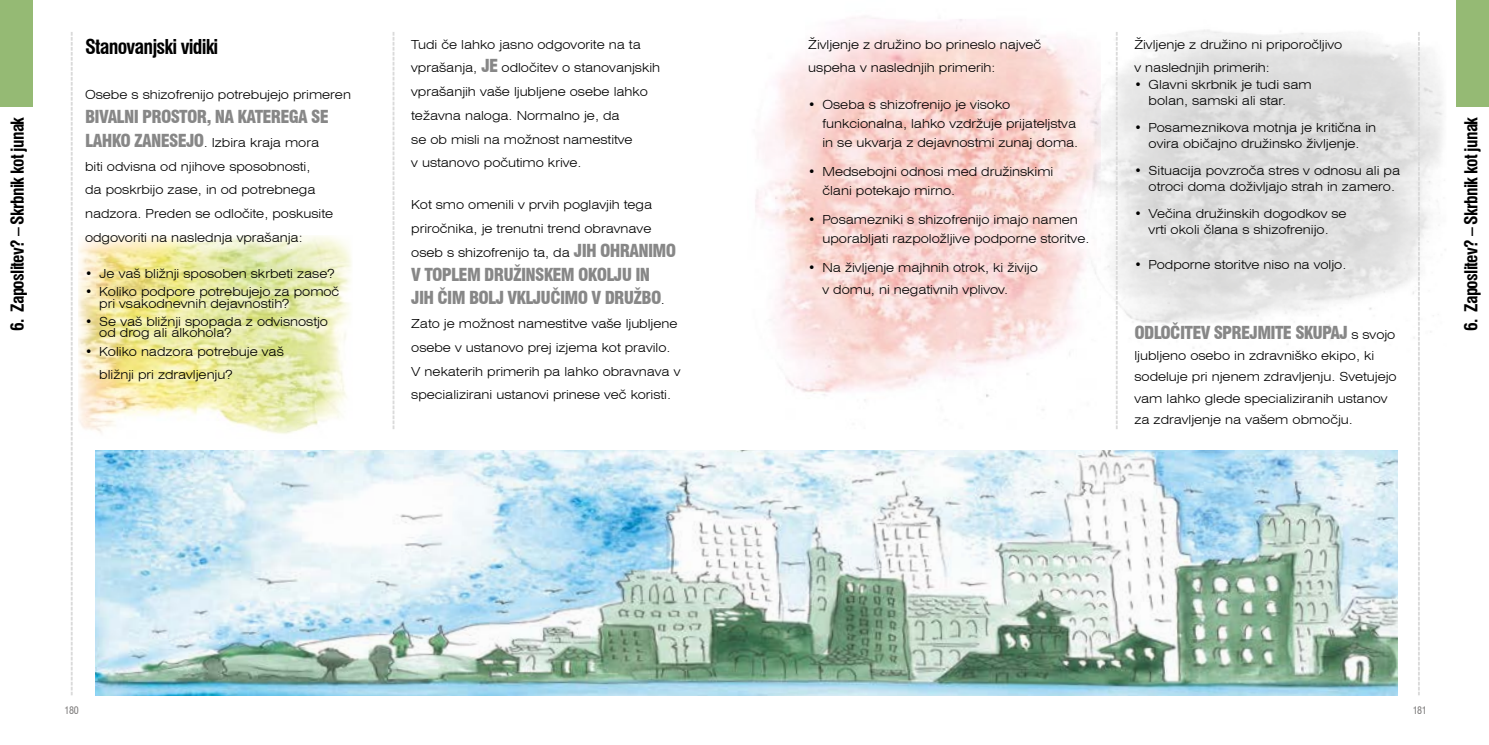
<style>
.page{position:relative;width:1489px;height:745px;background:#fff}
.page>*{position:absolute;margin:0;border:0;box-sizing:border-box;transform-origin:0 0}
.t1{font:700 condensed 20px "Swiss 721 BT";letter-spacing:-.04em;color:#000}
.t2{font:900 condensed 17.5px/23.8px "Swiss 721 BT";letter-spacing:-.04em;color:#878787}
.t3{font:700 condensed 17.5px "Swiss 721 BT";letter-spacing:-.04em;color:#000}
.t4{font:300 expanded 12.5px/23.8px "Swiss 721 BT";color:#000}
.t5{font:condensed 10px "Swiss 721 BT";letter-spacing:-.04em;color:#777575}
.s1{font-weight:900;font-stretch:condensed;font-size:17.5px;color:#878787}
.s2{font-weight:300;font-stretch:expanded;font-size:12.5px;color:#000}
</style>
<div class="page">
<div style="left:1455px;top:0;width:33px;height:106px;background:#95ba74"></div>
<div style="left:0;top:0;width:33px;height:106px;background:#95ba74"></div>
<svg style="left:71px;top:32px;width:2px;height:662px"></svg>
<svg style="left:392px;top:32px;width:2px;height:397px"></svg>
<img style="left:755px;top:16px;width:345px;height:394px">
<img style="left:78px;top:235px;width:274px;height:199px">
<img style="left:96px;top:450px;width:1301px;height:245px">
<svg style="left:1417px;top:32px;width:2px;height:662px"></svg>
<svg style="left:1115px;top:32px;width:2px;height:397px"></svg>
<p class="t4" style="left:808px;top:32px;width:234px">Življenje z družino bo prineslo največ uspeha v naslednjih primerih:</p>
<p class="t4" style="left:822px;top:95px;width:257px;line-height:18.8px;text-indent:-14px">• Oseba s shizofrenijo je visoko funkcionalna, lahko vzdržuje prijateljstva in se ukvarja z dejavnostmi zunaj doma.</p>
<p class="t4" style="left:822px;top:162px;width:232px;line-height:18.8px;text-indent:-14px">• Medsebojni odnosi med družinskimi člani potekajo mirno.</p>
<p class="t4" style="left:822px;top:210px;width:268px;line-height:18.8px;text-indent:-14px">• Posamezniki s shizofrenijo imajo namen uporabljati razpoložljive podporne storitve.</p>
<p class="t4" style="left:822px;top:257px;width:217px;line-height:21.2px;text-indent:-14px">• Na življenje majhnih otrok, ki živijo v domu, ni negativnih vplivov.</p>
<p class="t4" style="left:1134px;top:32px;width:209px">Življenje z družino ni priporočljivo v naslednjih primerih:</p>
<p class="t4" style="left:1148px;top:76px;width:164px;line-height:16.2px;text-indent:-14px">• Glavni skrbnik je tudi sam bolan, samski ali star.</p>
<p class="t4" style="left:1134px;top:119px;width:243px;line-height:16.2px;text-align:center">• Posameznikova motnja je kritična in ovira običajno družinsko življenje.</p>
<p class="t4" style="left:1148px;top:162px;width:253px;line-height:16.2px;text-indent:-14px">• Situacija povzroča stres v odnosu ali pa otroci doma doživljajo strah in zamero.</p>
<p class="t4" style="left:1134px;top:205px;width:214px;line-height:16.2px;text-align:center">• Večina družinskih dogodkov se vrti okoli člana s shizofrenijo.</p>
<p class="t4" style="left:1134px;top:252px;width:213px">• Podporne storitve niso na voljo.</p>
<h1 class="t1" style="left:85px;top:35px;width:135px">Stanovanjski vidiki</h1>
<p class="t4" style="left:85px;top:83px;width:267px">Osebe s shizofrenijo potrebujejo primeren</p>
<h2 class="t2" style="left:85px;top:105px;width:245px">BIVALNI PROSTOR, NA KATEREGA SE</h2>
<p class="t4" style="left:85px;top:130px;width:249px"><span class="s1">LAHKO ZANESEJO</span>. Izbira kraja mora biti odvisna od njihove sposobnosti,<br>da poskrbijo zase, in od potrebnega nadzora. Preden se odločite, poskusite odgovoriti na naslednja vprašanja:</p>
<p class="t4" style="left:85px;top:261px;width:251px">• Je vaš bližnji sposoben skrbeti zase?</p>
<p class="t4" style="left:99px;top:286px;width:241px;line-height:11.2px;text-indent:-14px">• Koliko podpore potrebujejo za pomoč pri vsakodnevnih dejavnostih?</p>
<p class="t4" style="left:99px;top:316px;width:230px;line-height:11.2px;text-indent:-14px">• Se vaš bližnji spopada z odvisnostjo od drog ali alkohola?</p>
<p class="t4" style="left:99px;top:339px;width:186px;text-indent:-14px">• Koliko nadzora potrebuje vaš bližnji pri zdravljenju?</p>
<p class="t4" style="left:411px;top:32px;width:250px">Tudi če lahko jasno odgovorite na ta vprašanja, <span class="s1">JE</span> odločitev o stanovanjskih vprašanjih vaše ljubljene osebe lahko težavna naloga. Normalno je, da<br>se ob misli na možnost namestitve<br>v ustanovo počutimo krive.</p>
<p class="t4" style="left:411px;top:193px;width:266px">Kot smo omenili v prvih poglavjih tega priročnika, je trenutni trend obravnave oseb s shizofrenijo ta, da <span class="s1">JIH OHRANIMO</span></p>
<h2 class="t2" style="left:411px;top:262px;width:255px">V TOPLEM DRUŽINSKEM OKOLJU IN<br>JIH ČIM BOLJ VKLJUČIMO V DRUŽBO<span class="s2">.</span></h2>
<p class="t4" style="left:411px;top:311px;width:271px">Zato je možnost namestitve vaše ljubljene osebe v ustanovo prej izjema kot pravilo.<br>V nekaterih primerih pa lahko obravnava v specializirani ustanovi prinese več koristi.</p>
<h2 class="t3" style="left:7px;top:331px;width:215px;rotate:-90deg">6. Zaposlitev? – Skrbnik kot junak</h2>
<h2 class="t3" style="left:1460px;top:331px;width:215px;rotate:-90deg">6. Zaposlitev? – Skrbnik kot junak</h2>
<h2 class="t2" style="left:1134px;top:320px;width:262px">ODLOČITEV SPREJMITE SKUPAJ <span class="s2">s svojo</span></h2>
<p class="t4" style="left:1134px;top:344px;width:264px;line-height:21.2px">ljubljeno osebo in zdravniško ekipo, ki sodeluje pri njenem zdravljenju. Svetujejo vam lahko glede specializiranih ustanov za zdravljenje na vašem območju.</p>
<p class="t5" style="left:65px;top:703px;width:16px">180</p>
<p class="t5" style="left:1412px;top:703px;width:16px">181</p>
</div>
